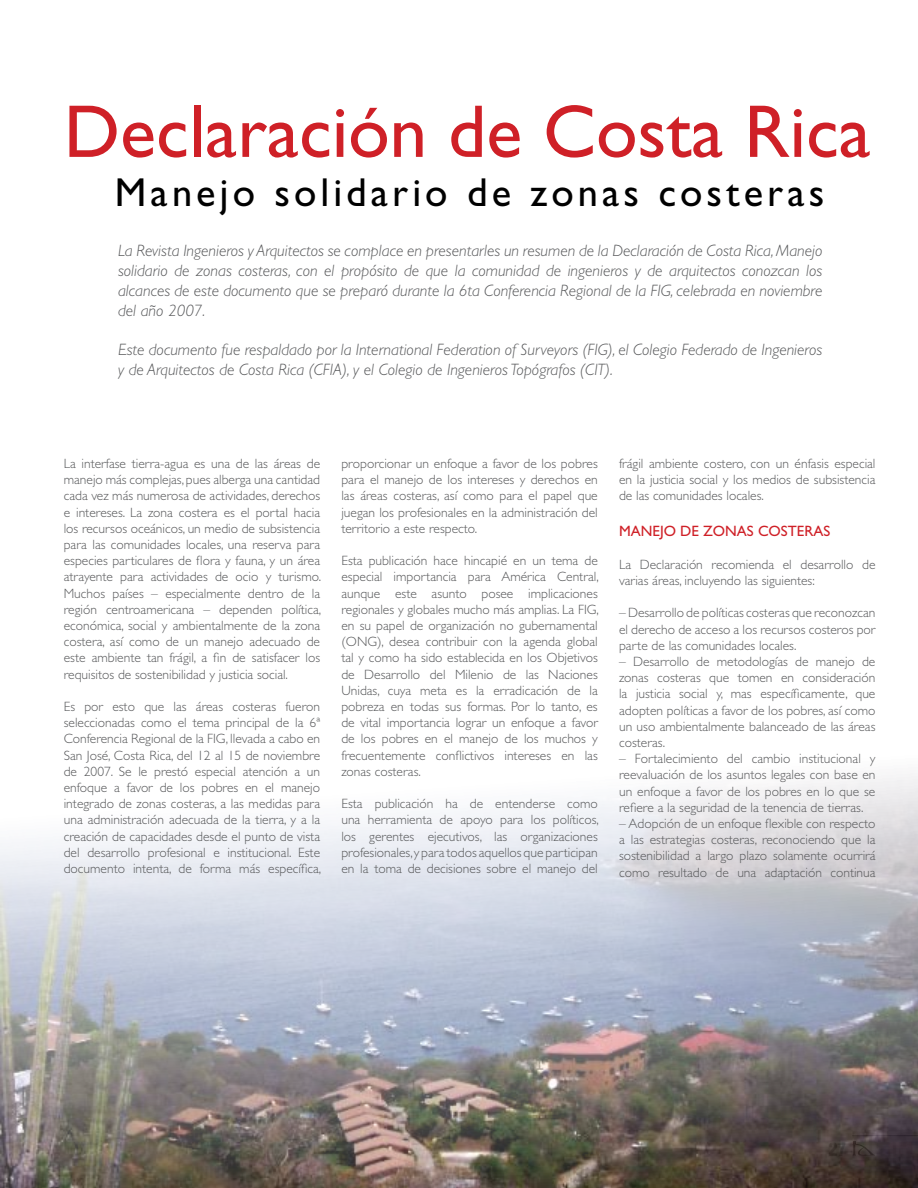
<style>
.page{position:relative;width:918px;height:1188px;background:#fff}
.page>*{position:absolute;margin:0;border:0;box-sizing:border-box;transform-origin:0 0}
.t1{font:75px "Gill Sans";color:#cf2027}
.t2{font:40.5px "Gill Sans";letter-spacing:.1em;color:#000}
.t3{font:italic 300 16.5px/19.8px "Gill Sans";color:#58595b;text-align:justify}
.t4{font:15px "Gill Sans";color:#cf2027}
.t5{font:300 13.5px/16.2px "Gill Sans";color:#58595b;text-align:justify}
</style>
<div class="page">
<img style="left:0;top:773px;width:918px;height:415px">
<h1 class="t1" style="left:64px;top:89px;width:809px">Declaración de Costa Rica</h1>
<h2 class="t2" style="left:115px;top:169px;width:711px">Manejo solidario de zonas costeras</h2>
<p class="t3" style="left:118px;top:241px;width:706px">La Revista Ingenieros y Arquitectos se complace en presentarles un resumen de la Declaración de Costa Rica, Manejo solidario de zonas costeras, con el propósito de que la comunidad de ingenieros y de arquitectos conozcan los alcances de este documento que se preparó durante la 6ta Conferencia Regional de la FIG, celebrada en noviembre del año 2007.</p>
<p class="t3" style="left:118px;top:340px;width:706px">Este documento fue respaldado por la International Federation of Surveyors (FIG), el Colegio Federado de Ingenieros y de Arquitectos de Costa Rica (CFIA), y el Colegio de Ingenieros Topógrafos (CIT).</p>
<p class="t5" style="left:64px;top:455px;width:259px">La interfase tierra-agua es una de las áreas de manejo más complejas, pues alberga una cantidad cada vez más numerosa de actividades, derechos e intereses. La zona costera es el portal hacia los recursos oceánicos, un medio de subsistencia para las comunidades locales, una reserva para especies particulares de flora y fauna, y un área atrayente para actividades de ocio y turismo.<br>Muchos países – especialmente dentro de la región centroamericana – dependen política, económica, social y ambientalmente de la zona costera, así como de un manejo adecuado de este ambiente tan frágil, a fin de satisfacer los requisitos de sostenibilidad y justicia social.</p>
<p class="t5" style="left:64px;top:698px;width:259px">Es por esto que las áreas costeras fueron seleccionadas como el tema principal de la 6ª Conferencia Regional de la FIG, llevada a cabo en San José, Costa Rica, del 12 al 15 de noviembre de 2007. Se le prestó especial atención a un enfoque a favor de los pobres en el manejo integrado de zonas costeras, a las medidas para una administración adecuada de la tierra, y a la creación de capacidades desde el punto de vista del desarrollo profesional e institucional. Este documento intenta, de forma más específica,</p>
<p class="t5" style="left:341px;top:455px;width:258px">proporcionar un enfoque a favor de los pobres para el manejo de los intereses y derechos en las áreas costeras, así como para el papel que juegan los profesionales en la administración del territorio a este respecto.</p>
<p class="t5" style="left:341px;top:553px;width:259px">Esta publicación hace hincapié en un tema de especial importancia para América Central, aunque este asunto posee implicaciones regionales y globales mucho más amplias. La FIG, en su papel de organización no gubernamental (ONG), desea contribuir con la agenda global tal y como ha sido establecida en los Objetivos de Desarrollo del Milenio de las Naciones Unidas, cuya meta es la erradicación de la pobreza en todas sus formas. Por lo tanto, es de vital importancia lograr un enfoque a favor de los pobres en el manejo de los muchos y frecuentemente conflictivos intereses en las zonas costeras.</p>
<p class="t5" style="left:341px;top:796px;width:259px">Esta publicación ha de entenderse como una herramienta de apoyo para los políticos, los gerentes ejecutivos, las organizaciones profesionales, y para todos aquellos que participan en la toma de decisiones sobre el manejo del</p>
<p class="t5" style="left:619px;top:455px;width:258px">frágil ambiente costero, con un énfasis especial en la justicia social y los medios de subsistencia de las comunidades locales.</p>
<p class="t4" style="left:619px;top:523px;width:213px">MANEJO DE ZONAS COSTERAS</p>
<p class="t5" style="left:619px;top:556px;width:258px">La Declaración recomienda el desarrollo de varias áreas, incluyendo las siguientes:</p>
<p class="t5" style="left:619px;top:605px;width:258px">– Desarrollo de políticas costeras que reconozcan el derecho de acceso a los recursos costeros por parte de las comunidades locales.</p>
<p class="t5" style="left:619px;top:653px;width:258px">– Desarrollo de metodologías de manejo de zonas costeras que tomen en consideración la justicia social y, mas específicamente, que adopten políticas a favor de los pobres, así como un uso ambientalmente balanceado de las áreas costeras.</p>
<p class="t5" style="left:619px;top:751px;width:258px">– Fortalecimiento del cambio institucional y reevaluación de los asuntos legales con base en un enfoque a favor de los pobres en lo que se refiere a la seguridad de la tenencia de tierras.</p>
<p class="t5" style="left:619px;top:815px;width:258px">– Adopción de un enfoque flexible con respecto a las estrategias costeras, reconociendo que la sostenibilidad a largo plazo solamente ocurrirá como resultado de una adaptación continua</p>
</div>
